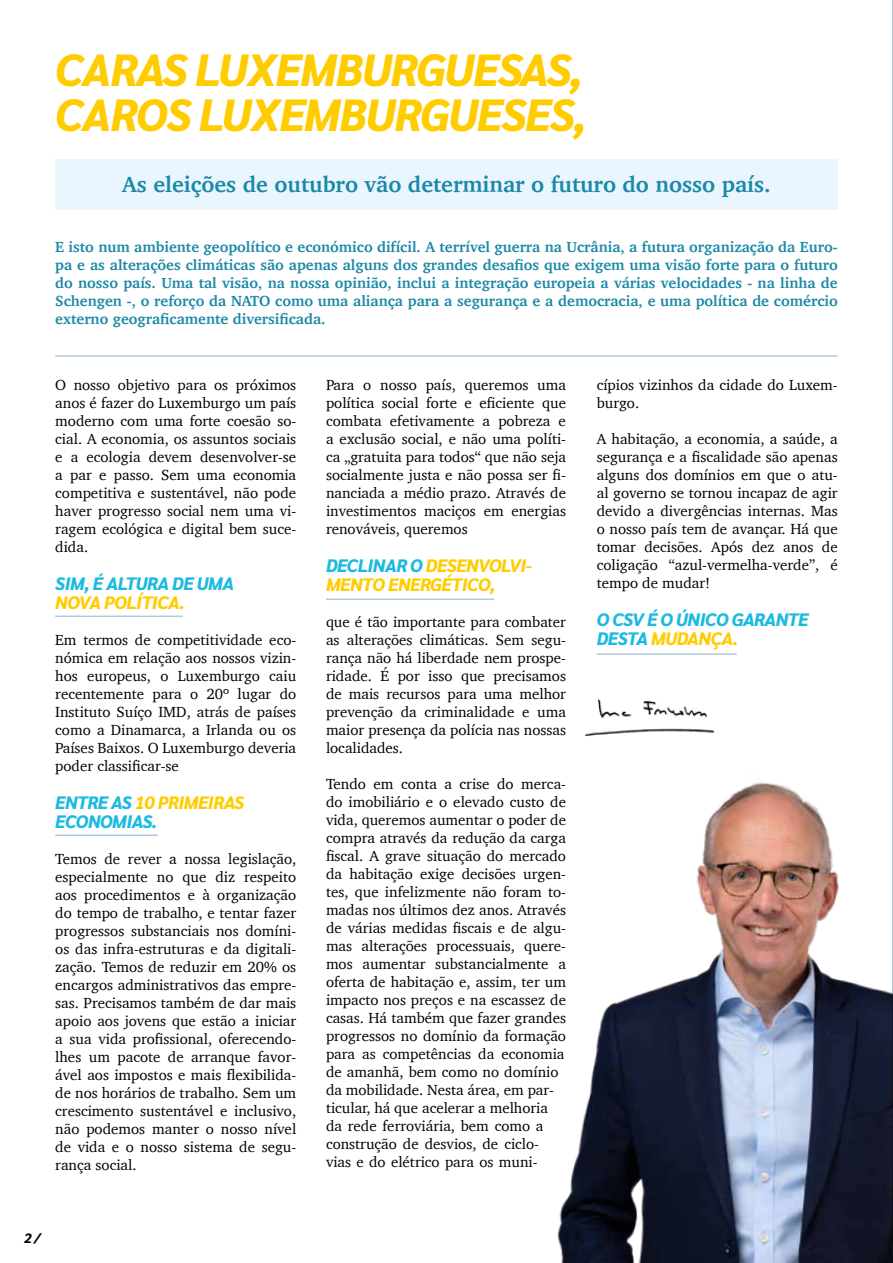
<style>
.page{position:relative;width:893px;height:1263px;background:#fff}
.page>*{position:absolute;margin:0;border:0;box-sizing:border-box;transform-origin:0 0}
.t1{font:italic 800 45px/45px "Sarabun";letter-spacing:-.03em;color:#fc0}
.t2{font:700 22.5px "Charter";color:#1b88a7}
.t3{font:italic 800 18px/19.5px "Sarabun";letter-spacing:-.03em;color:#1dbadf}
.t4{font:italic 800 18px/19.5px "Sarabun";letter-spacing:-.03em;color:#fc0}
.t5{font:15px/18px "Charter";color:#000;text-align:justify}
.t6{font:700 15px/18px "Charter";color:#1b88a7;text-align:justify}
.t7{font:italic 800 13.5px "Sarabun";color:#000}
.s1{color:#fc0}
.s2{color:#1dbadf}
</style>
<div class="page">
<img style="left:557px;top:782px;width:335px;height:481px">
<div style="left:55px;top:159px;width:783px;height:50px;background:#eaf6fe"></div>
<hr style="left:55px;top:355px;width:783px;height:2px;background:#b2c8da">
<hr style="left:55px;top:615px;width:128px;height:2px;background:#b2c8da">
<hr style="left:326px;top:598px;width:168px;height:2px;background:#b2c8da">
<hr style="left:597px;top:653px;width:140px;height:2px;background:#b2c8da">
<hr style="left:55px;top:834px;width:103px;height:2px;background:#b2c8da">
<img style="left:585px;top:698px;width:130px;height:39px">
<hr style="left:892px;top:0;width:1px;height:1263px;background:#000">
<h1 class="t1" style="left:55px;top:48px;width:533px">CARAS LUXEMBURGUESAS,<br>CAROS LUXEMBURGUESES,</h1>
<h2 class="t2" style="left:122px;top:165px;width:650px">As eleições de outubro vão determinar o futuro do nosso país.</h2>
<p class="t6" style="left:55px;top:237px;width:784px">E isto num ambiente geopolítico e económico difícil. A terrível guerra na Ucrânia, a futura organização da Euro&shy;pa e as alterações climáticas são apenas alguns dos grandes desafios que exigem uma visão forte para o futuro do nosso país. Uma tal visão, na nossa opinião, inclui a integração europeia a várias velocidades - na linha de Schengen -, o reforço da NATO como uma aliança para a segurança e a democracia, e uma política de comércio externo geograficamente diversificada.</p>
<p class="t5" style="left:55px;top:376px;width:242px">O nosso objetivo para os próximos anos é fazer do Luxemburgo um país moderno com uma forte coesão so&shy;cial. A economia, os assuntos sociais e a ecologia devem desenvolver-se a par e passo. Sem uma economia competitiva e sustentável, não pode haver progresso social nem uma vi&shy;ragem ecológica e digital bem suce&shy;dida.</p>
<p class="t3" style="left:55px;top:574px;width:181px">SIM, É ALTURA DE UMA</p>
<p class="t4" style="left:55px;top:593px;width:131px">NOVA POLÍTICA.</p>
<p class="t5" style="left:55px;top:631px;width:242px">Em termos de competitividade eco&shy;nómica em relação aos nossos vizin&shy;hos europeus, o Luxemburgo caiu recentemente para o 20º lugar do Instituto Suíço IMD, atrás de países como a Dinamarca, a Irlanda ou os Países Baixos. O Luxemburgo deveria poder classificar-se</p>
<p class="t3" style="left:55px;top:793px;width:190px">ENTRE AS <span class="s1">10 PRIMEIRAS<br></span>ECONOMIAS.</p>
<p class="t5" style="left:55px;top:850px;width:242px">Temos de rever a nossa legislação, especialmente no que diz respeito aos procedimentos e à organização do tempo de trabalho, e tentar fazer progressos substanciais nos domíni&shy;os das infra-estruturas e da digitali&shy;zação. Temos de reduzir em 20% os encargos administrativos das empre&shy;sas. Precisamos também de dar mais apoio aos jovens que estão a iniciar a sua vida profissional, oferecendo&shy;lhes um pacote de arranque favor&shy;ável aos impostos e mais flexibilida&shy;de nos horários de trabalho. Sem um crescimento sustentável e inclusivo, não podemos manter o nosso nível de vida e o nosso sistema de segu&shy;rança social.</p>
<p class="t5" style="left:326px;top:376px;width:242px">Para o nosso país, queremos uma política social forte e eficiente que combata efetivamente a pobreza e a exclusão social, e não uma políti&shy;ca „gratuita para todos“ que não seja socialmente justa e não possa ser fi&shy;nanciada a médio prazo. Através de investimentos maciços em energias renováveis, queremos</p>
<p class="t4" style="left:326px;top:556px;width:208px"><span class="s2">DECLINAR O</span> DESENVOLVI-<br>MENTO ENERGÉTICO,</p>
<p class="t5" style="left:326px;top:613px;width:242px">que é tão importante para combater as alterações climáticas. Sem segu&shy;rança não há liberdade nem prospe&shy;ridade. É por isso que precisamos de mais recursos para uma melhor prevenção da criminalidade e uma maior presença da polícia nas nossas localidades.</p>
<p class="t5" style="left:326px;top:775px;width:242px;text-align:left">Tendo em conta a crise do merca&shy;do imobiliário e o elevado custo de vida, queremos aumentar o poder de compra através da redução da carga fiscal. A grave situação do mercado da habitação exige decisões urgen&shy;tes, que infelizmente não foram to&shy;madas nos últimos dez anos. Através de várias medidas fiscais e de algu&shy;mas alterações processuais, quere&shy;mos aumentar substancialmente a oferta de habitação e, assim, ter um impacto nos preços e na escassez de casas. Há também que fazer grandes progressos no domínio da formação para as competências da economia de amanhã, bem como no domínio da mobilidade. Nesta área, em par&shy;ticular, há que acelerar a melhoria da rede ferroviária, bem como a construção de desvios, de ciclo&shy;vias e do elétrico para os muni-</p>
<p class="t5" style="left:597px;top:376px;width:242px">cípios vizinhos da cidade do Luxem&shy;burgo.</p>
<p class="t5" style="left:597px;top:430px;width:242px">A habitação, a economia, a saúde, a segurança e a fiscalidade são apenas alguns dos domínios em que o atu&shy;al governo se tornou incapaz de agir devido a divergências internas. Mas o nosso país tem de avançar. Há que tomar decisões. Após dez anos de coligação “azul-vermelha-verde”, é tempo de mudar!</p>
<p class="t3" style="left:597px;top:610px;width:213px">O CSV É O ÚNICO GARANTE<br>DESTA <span class="s1">MUDANÇA.</span></p>
<p class="t7" style="left:24px;top:1231px;width:18px">2 /</p>
</div>
